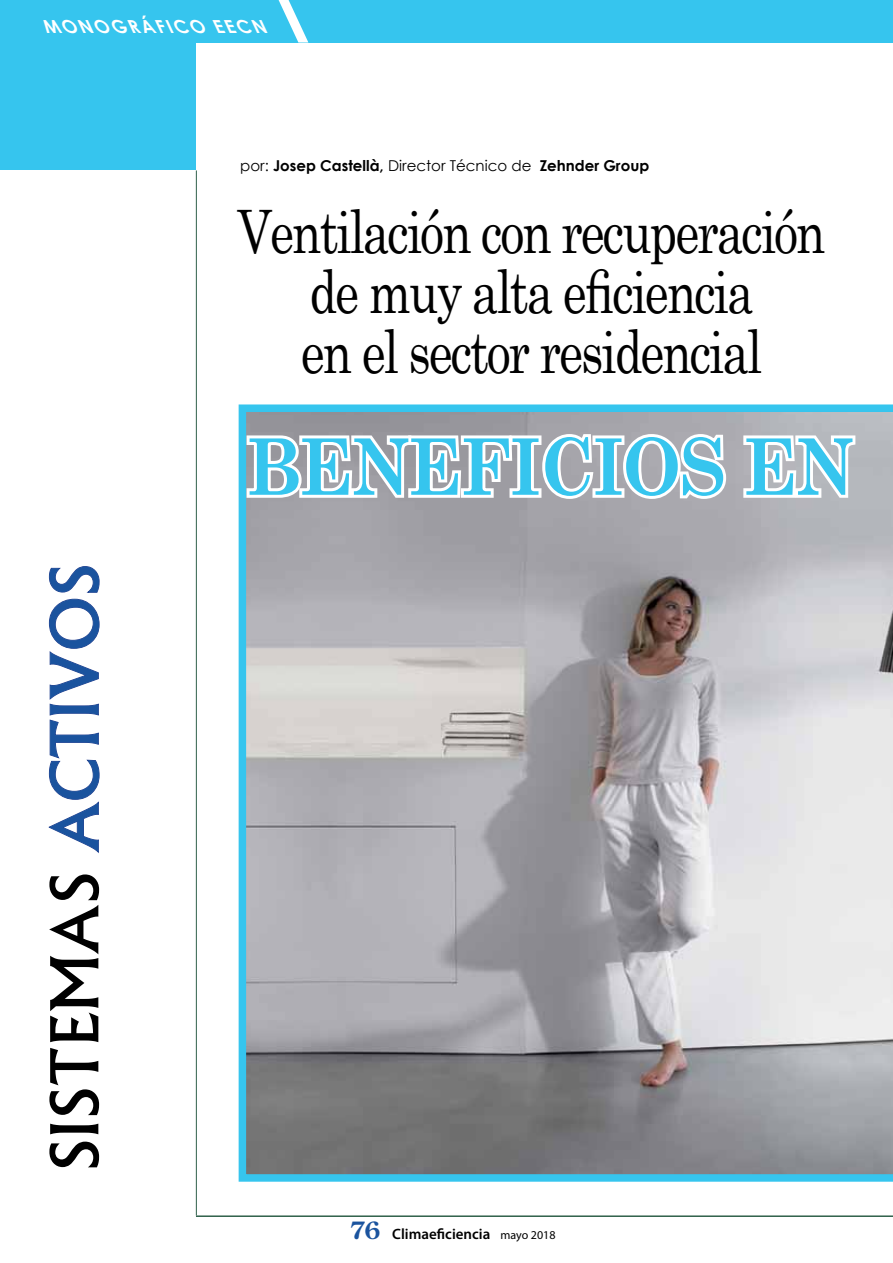
<style>
.page{position:relative;width:893px;height:1263px;background:#fff}
.page>*{position:absolute;margin:0;border:0;box-sizing:border-box;transform-origin:0 0}
.t1{font:700 78px "Century Schoolbook";letter-spacing:-.02em;color:#36c5ee;scale:.9 1}
.t2{font:500 63px "Albertus";color:#000}
.t3{font:60px/60px "Century Schoolbook";letter-spacing:-.04em;color:#000;text-align:center;scale:.8 1}
.t4{font:italic 700 18px "Century Gothic";color:#fff}
.t5{font:700 15px "Century Gothic";color:#000}
.t6{font:600 15px "Myriad Pro";color:#000}
.s1{font-weight:400}
.s2{color:#1a539e}
.s3{font-family:"Century Old Style Std";font-weight:700;font-size:24px;color:#1a539e}
.s4{font-weight:400;font-size:12px}
</style>
<div class="page">
<svg style="left:239px;top:404px;width:654px;height:778px;background:#aaadb2"></svg>
<svg style="left:48px;top:566px;width:52px;height:287px"></svg>
<div style="left:0;top:0;width:893px;height:43px;background:#36c5ee"></div>
<svg style="left:279px;top:0;width:29px;height:43px"></svg>
<div style="left:0;top:9px;width:196px;height:161px;background:#36c5ee"></div>
<svg style="left:244px;top:430px;width:486px;height:73px"></svg>
<svg style="left:740px;top:431px;width:118px;height:70px"></svg>
<hr style="left:196px;top:170px;width:1px;height:1045px;background:#2f604a">
<hr style="left:196px;top:1215px;width:697px;height:2px;background:#2f604a">
<p class="t4" style="left:47px;top:12px;width:236px">MONOGRÁFICOEECN</p>
<p class="t5" style="left:240px;top:154px;width:410px"><span class="s1">por:</span> Josep Castellà, <span class="s1">Director Técnico de</span> Zehnder Group</p>
<p class="t3" style="left:237px;top:196px;width:737px">Ventilación con recuperación de muy alta eficiencia<br>en el sector residencial</p>
<p class="t2" style="left:36px;top:1171px;width:609px;rotate:-90deg">SISTEMAS <span class="s2">ACTIVOS</span></p>
<h1 class="t1" style="left:247px;top:406px;width:677px">BENEFICIOS EN</h1>
<p class="t6" style="left:350px;top:1226px;width:207px"><span class="s3">76</span> Climaeficiencia <span class="s4">mayo 2018</span></p>
</div>
